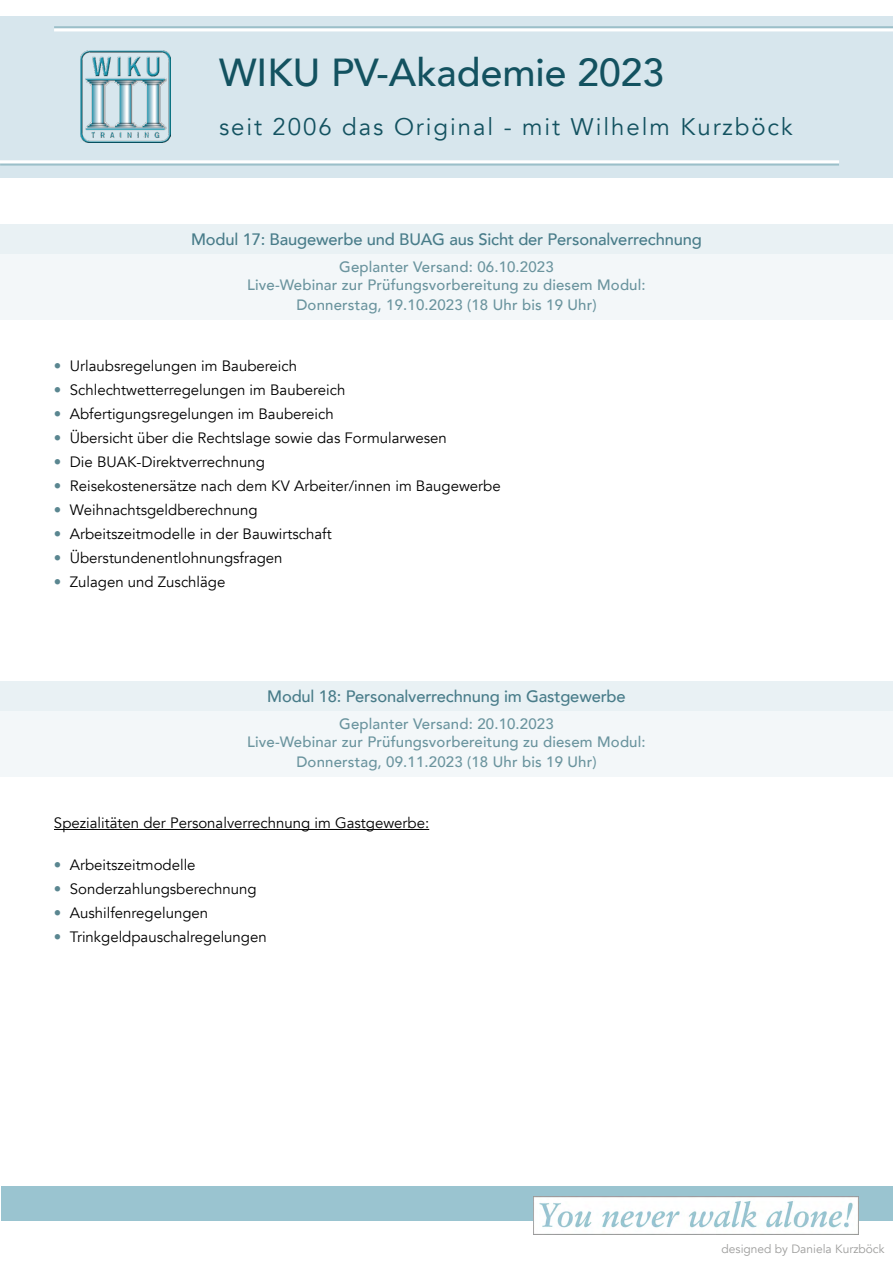
<style>
.page{position:relative;width:893px;height:1263px;background:#fff}
.page>*{position:absolute;margin:0;border:0;box-sizing:border-box;transform-origin:0 0}
.t1{font:500 39px "Avenir";color:#135260}
.t2{font:24px "Avenir";letter-spacing:.08em;color:#135260}
.t3{font:500 16.5px "Avenir";letter-spacing:-.01em;color:#135260}
.t4{font:15px "Avenir";color:#000}
.t5{font:500 15px/18px "Avenir";letter-spacing:.01em;color:#5a8690;text-align:center}
.t6{font:12px "Avenir";color:#9d9d9c}
.s1{color:#5a8690}
</style>
<div class="page">
<div style="left:0;top:16px;width:893px;height:162px;background:#d7e6ed"></div>
<img style="left:81px;top:51px;width:89px;height:92px">
<hr style="left:54px;top:26px;width:839px;height:2px;background:#106675">
<hr style="left:0;top:163px;width:839px;height:3px;background:#106675">
<hr style="left:0;top:160px;width:839px;height:3px;background:#fff">
<hr style="left:54px;top:28px;width:839px;height:3px;background:#fff">
<div style="left:1px;top:1186px;width:892px;height:34px;background:#9ac4d0"></div>
<img style="left:533px;top:1196px;width:326px;height:39px">
<hr style="left:54px;top:829px;width:375px;height:1px;background:#000">
<div style="left:0;top:224px;width:893px;height:96px;background:#f3f7f9"></div>
<div style="left:0;top:224px;width:893px;height:30px;background:#e9f1f4"></div>
<div style="left:0;top:682px;width:893px;height:95px;background:#f3f7f9"></div>
<div style="left:0;top:682px;width:893px;height:29px;background:#e9f1f4"></div>
<h1 class="t1" style="left:219px;top:39px;width:447px">WIKU PV-Akademie 2023</h1>
<h2 class="t2" style="left:219px;top:113px;width:575px">seit 2006 das Original - mit Wilhelm Kurzböck</h2>
<p class="t3" style="left:191px;top:225px;width:512px">Modul 17: Baugewerbe und BUAG aus Sicht der Personalverrechnung</p>
<p class="t5" style="left:247px;top:257px;width:400px">Geplanter Versand: 06.10.2023<br>Live-Webinar zur Prüfungsvorbereitung zu diesem Modul:</p>
<p class="t5" style="left:296px;top:295px;width:302px">Donnerstag, 19.10.2023 (18 Uhr bis 19 Uhr)</p>
<p class="t4" style="left:54px;top:357px;width:245px"><span class="s1">•</span> Urlaubsregelungen im Baubereich</p>
<p class="t4" style="left:54px;top:381px;width:293px"><span class="s1">•</span> Schlechtwetterregelungen im Baubereich</p>
<p class="t4" style="left:54px;top:405px;width:281px"><span class="s1">•</span> Abfertigungsregelungen im Baubereich</p>
<p class="t4" style="left:54px;top:429px;width:394px"><span class="s1">•</span> Übersicht über die Rechtslage sowie das Formularwesen</p>
<p class="t4" style="left:54px;top:453px;width:212px"><span class="s1">•</span> Die BUAK-Direktverrechnung</p>
<p class="t4" style="left:54px;top:477px;width:448px"><span class="s1">•</span> Reisekostenersätze nach dem KV Arbeiter/innen im Baugewerbe</p>
<p class="t4" style="left:54px;top:501px;width:205px"><span class="s1">•</span> Weihnachtsgeldberechnung</p>
<p class="t4" style="left:54px;top:525px;width:279px"><span class="s1">•</span> Arbeitszeitmodelle in der Bauwirtschaft</p>
<p class="t4" style="left:54px;top:549px;width:230px"><span class="s1">•</span> Überstundenentlohnungsfragen</p>
<p class="t4" style="left:54px;top:573px;width:173px"><span class="s1">•</span> Zulagen und Zuschläge</p>
<p class="t3" style="left:267px;top:682px;width:360px">Modul 18: Personalverrechnung im Gastgewerbe</p>
<p class="t5" style="left:247px;top:714px;width:400px">Geplanter Versand: 20.10.2023<br>Live-Webinar zur Prüfungsvorbereitung zu diesem Modul:</p>
<p class="t5" style="left:296px;top:752px;width:302px">Donnerstag, 09.11.2023 (18 Uhr bis 19 Uhr)</p>
<p class="t4" style="left:54px;top:814px;width:377px">Spezialitäten der Personalverrechnung im Gastgewerbe:</p>
<p class="t4" style="left:54px;top:856px;width:143px"><span class="s1">•</span> Arbeitszeitmodelle</p>
<p class="t4" style="left:54px;top:880px;width:204px"><span class="s1">•</span> Sonderzahlungsberechnung</p>
<p class="t4" style="left:54px;top:904px;width:156px"><span class="s1">•</span> Aushilfenregelungen</p>
<p class="t4" style="left:54px;top:928px;width:214px"><span class="s1">•</span> Trinkgeldpauschalregelungen</p>
<p class="t6" style="left:722px;top:1242px;width:164px">designed by Daniela Kurzböck</p>
</div>
